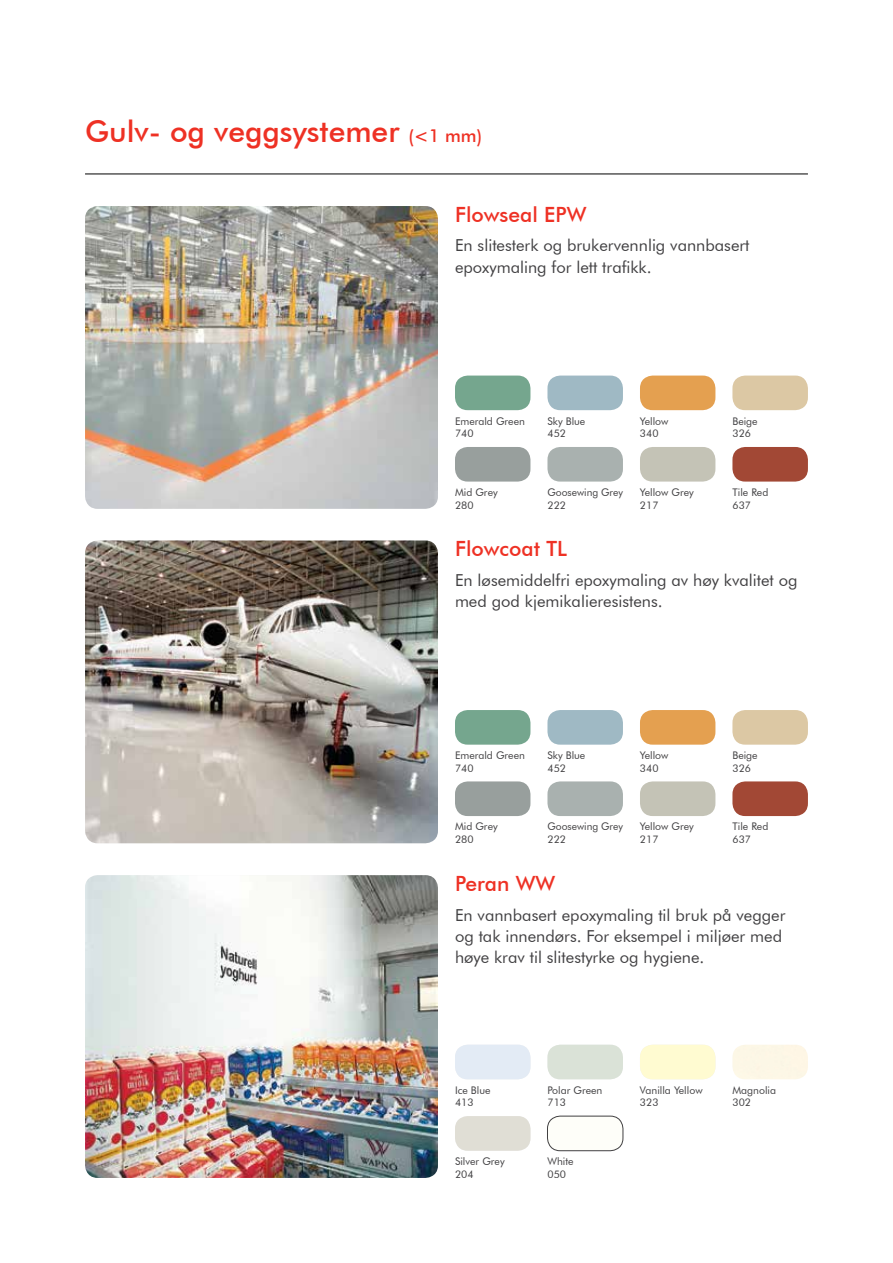
<style>
.page{position:relative;width:893px;height:1263px;background:#fff}
.page>*{position:absolute;margin:0;border:0;box-sizing:border-box;transform-origin:0 0}
.t1{font:500 30px "Futura BT";color:#ee3124}
.t2{font:500 21px "Futura BT";color:#ee3124}
.t3{font:16.5px/21px "Futura BT";color:#414042}
.t4{font:10.5px/12.6px "Futura BT";color:#414042}
.s1{font-size:18px}
</style>
<div class="page">
<img style="left:85px;top:206px;width:353px;height:303px">
<img style="left:85px;top:540px;width:353px;height:303px">
<img style="left:85px;top:875px;width:353px;height:303px">
<div style="left:455px;top:376px;width:75px;height:34px;background:#75a68e"></div>
<img style="left:455px;top:710px;width:75px;height:35px">
<img style="left:455px;top:447px;width:75px;height:35px">
<img style="left:455px;top:781px;width:75px;height:35px">
<div style="left:455px;top:1116px;width:75px;height:35px;background:#e0ded5"></div>
<div style="left:640px;top:376px;width:75px;height:34px;background:#e4a050"></div>
<img style="left:640px;top:710px;width:75px;height:35px">
<div style="left:640px;top:1045px;width:75px;height:34px;background:#fffbd1"></div>
<div style="left:547px;top:376px;width:76px;height:34px;background:#9fb9c4"></div>
<img style="left:547px;top:710px;width:76px;height:35px">
<div style="left:547px;top:1045px;width:76px;height:34px;background:#dae2d7"></div>
<div style="left:732px;top:376px;width:76px;height:34px;background:#dcc8a4"></div>
<img style="left:732px;top:710px;width:76px;height:35px">
<div style="left:732px;top:1045px;width:76px;height:34px;background:#fcf7e6"></div>
<img style="left:547px;top:447px;width:76px;height:35px">
<img style="left:547px;top:781px;width:76px;height:35px">
<img style="left:640px;top:447px;width:75px;height:35px">
<img style="left:640px;top:781px;width:75px;height:35px">
<img style="left:732px;top:447px;width:76px;height:35px">
<img style="left:732px;top:781px;width:76px;height:35px">
<img style="left:547px;top:1116px;width:76px;height:35px">
<div style="left:547px;top:1116px;width:76px;height:35px;border:1px solid #414042;border-radius:13px"></div>
<hr style="left:85px;top:174px;width:723px;height:1px;background:#000">
<h1 class="t1" style="left:85px;top:113px;width:399px">Gulv- og veggsystemer <span class="s1">(&lt;1 mm)</span></h1>
<h2 class="t2" style="left:455px;top:202px;width:133px">Flowseal EPW</h2>
<h3 class="t3" style="left:455px;top:235px;width:296px">En slitesterk og brukervennlig vannbasert epoxymaling for lett trafikk.</h3>
<p class="t4" style="left:455px;top:414px;width:71px">Emerald Green<br>740</p>
<p class="t4" style="left:455px;top:486px;width:44px">Mid Grey<br>280</p>
<p class="t4" style="left:547px;top:414px;width:39px">Sky Blue<br>452</p>
<p class="t4" style="left:640px;top:414px;width:30px">Yellow<br>340</p>
<p class="t4" style="left:547px;top:486px;width:77px">Goosewing Grey<br>222</p>
<p class="t4" style="left:640px;top:486px;width:55px">Yellow Grey<br>217</p>
<p class="t4" style="left:732px;top:414px;width:27px">Beige<br>326</p>
<p class="t4" style="left:732px;top:486px;width:37px">Tile Red<br>637</p>
<h2 class="t2" style="left:455px;top:536px;width:113px">Flowcoat TL</h2>
<h3 class="t3" style="left:455px;top:569px;width:344px">En løsemiddelfri epoxymaling av høy kvalitet og med god kjemikalieresistens.</h3>
<p class="t4" style="left:455px;top:749px;width:71px">Emerald Green<br>740</p>
<p class="t4" style="left:455px;top:820px;width:44px">Mid Grey<br>280</p>
<p class="t4" style="left:547px;top:749px;width:39px">Sky Blue<br>452</p>
<p class="t4" style="left:640px;top:749px;width:30px">Yellow<br>340</p>
<p class="t4" style="left:547px;top:820px;width:77px">Goosewing Grey<br>222</p>
<p class="t4" style="left:640px;top:820px;width:55px">Yellow Grey<br>217</p>
<p class="t4" style="left:732px;top:749px;width:27px">Beige<br>326</p>
<p class="t4" style="left:732px;top:820px;width:37px">Tile Red<br>637</p>
<h2 class="t2" style="left:455px;top:871px;width:102px">Peran WW</h2>
<h3 class="t3" style="left:455px;top:904px;width:332px">En vannbasert epoxymaling til bruk på vegger og tak innendørs. For eksempel i miljøer med høye krav til slitestyrke og hygiene.</h3>
<p class="t4" style="left:455px;top:1083px;width:37px">Ice Blue<br>413</p>
<p class="t4" style="left:455px;top:1155px;width:51px">Silver Grey<br>204</p>
<p class="t4" style="left:547px;top:1083px;width:56px">Polar Green<br>713</p>
<p class="t4" style="left:547px;top:1155px;width:28px">White<br>050</p>
<p class="t4" style="left:640px;top:1083px;width:64px">Vanilla Yellow<br>323</p>
<p class="t4" style="left:732px;top:1083px;width:45px">Magnolia<br>302</p>
</div>
